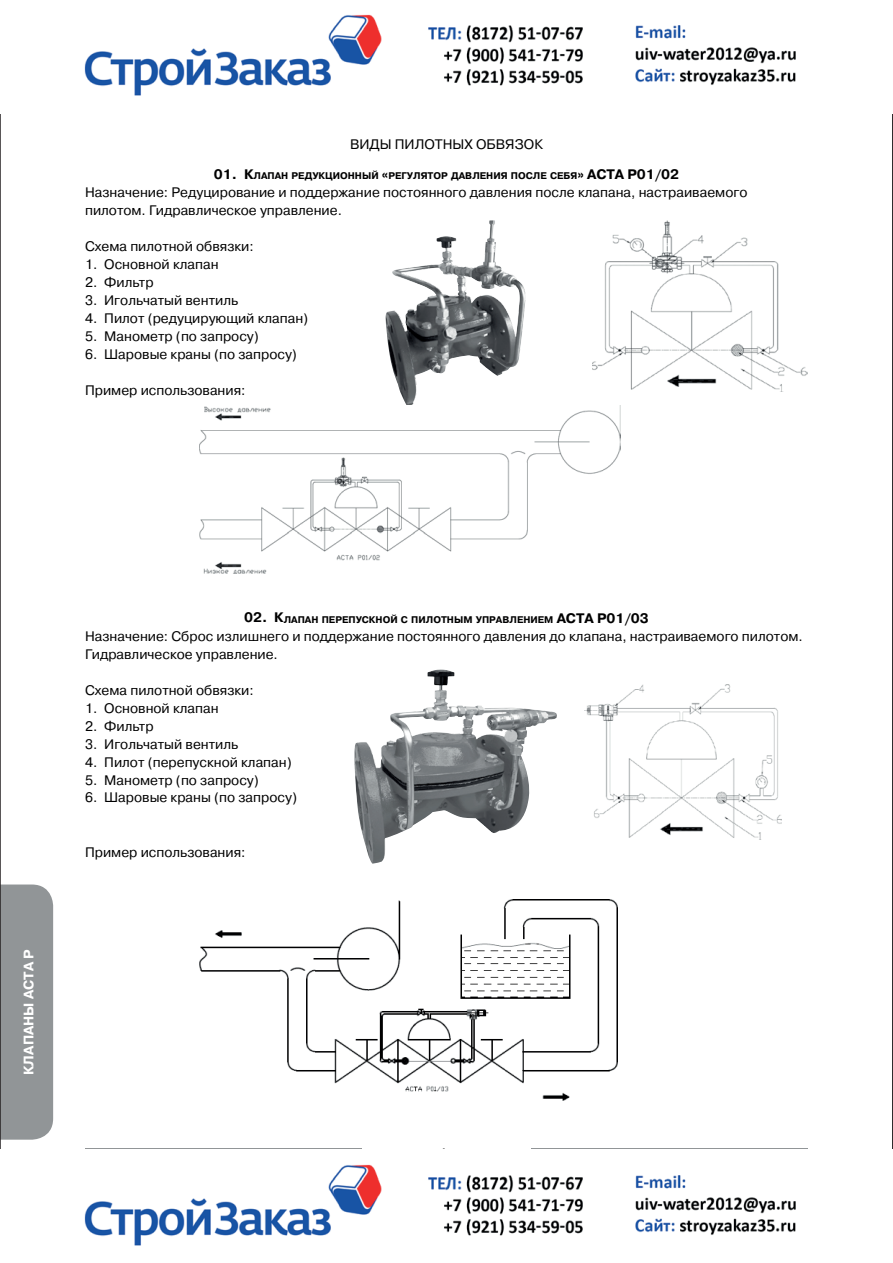
<style>
.page{position:relative;width:893px;height:1263px;background:#fff}
.page>*{position:absolute;margin:0;border:0;box-sizing:border-box;transform-origin:0 0}
.t1{font:13.8px/18px "Pragmatica C";color:#000001}
.t2{font:700 13.8px "Pragmatica C";color:#fff}
.t3{font:700 9.6px "Pragmatica C";color:#000001}
.s1{font-size:13.8px}
</style>
<div class="page">
<div style="left:85px;top:1148px;width:276px;height:16px;background:#919597"></div>
<div style="left:531px;top:1148px;width:277px;height:16px;background:#919597"></div>
<div style="left:3px;top:884px;width:50px;height:256px;background:#919597"></div>
<img style="left:386px;top:220px;width:140px;height:185px">
<img style="left:593px;top:220px;width:215px;height:172px">
<img style="left:200px;top:406px;width:421px;height:168px">
<img style="left:584px;top:685px;width:197px;height:154px">
<img style="left:200px;top:900px;width:418px;height:200px">
<img style="left:354px;top:669px;width:203px;height:195px">
<svg style="left:892px;top:114px;width:1px;height:1035px"></svg>
<img style="left:84px;top:14px;width:712px;height:82px">
<img style="left:84px;top:1149px;width:724px;height:97px">
<p class="t1" style="left:350px;top:135px;width:194px">ВИДЫ ПИЛОТНЫХ ОБВЯЗОК</p>
<p class="t3" style="left:214px;top:171px;width:467px"><span class="s1">01. К</span>лапан редуКционный <span class="s1">«</span>регулятор давления после себя<span class="s1">» аста р01/02</span></p>
<p class="t1" style="left:85px;top:184px;width:664px">Назначение: Редуцирование и поддержание постоянного давления после клапана, настраиваемого пилотом. Гидравлическое управление.</p>
<p class="t1" style="left:85px;top:238px;width:170px">Схема пилотной обвязки:</p>
<p class="t1" style="left:85px;top:256px;width:135px">1. Основной клапан</p>
<p class="t1" style="left:85px;top:274px;width:70px">2. Фильтр</p>
<p class="t1" style="left:85px;top:292px;width:155px">3. Игольчатый вентиль</p>
<p class="t1" style="left:85px;top:310px;width:225px">4. Пилот (редуцирующий клапан)</p>
<p class="t1" style="left:85px;top:328px;width:175px">5. Манометр (по запросу)</p>
<p class="t1" style="left:85px;top:346px;width:213px">6. Шаровые краны (по запросу)</p>
<p class="t1" style="left:85px;top:382px;width:162px">Пример использования:</p>
<p class="t2" style="left:21px;top:1075px;width:127px;rotate:-90deg">КЛАПАНЫ ACTA Р</p>
<p class="t3" style="left:244px;top:614px;width:406px"><span class="s1">02. К</span>лапан перепусКной с пилотным управлением <span class="s1">аста р01/03</span></p>
<p class="t1" style="left:85px;top:627px;width:719px">Назначение: Сброс излишнего и поддержание постоянного давления до клапана, настраиваемого пилотом.<br>Гидравлическое управление.</p>
<p class="t1" style="left:85px;top:681px;width:170px">Схема пилотной обвязки:</p>
<p class="t1" style="left:85px;top:699px;width:135px">1. Основной клапан</p>
<p class="t1" style="left:85px;top:717px;width:70px">2. Фильтр</p>
<p class="t1" style="left:85px;top:735px;width:155px">3. Игольчатый вентиль</p>
<p class="t1" style="left:85px;top:753px;width:208px">4. Пилот (перепускной клапан)</p>
<p class="t1" style="left:85px;top:771px;width:175px">5. Манометр (по запросу)</p>
<p class="t1" style="left:85px;top:789px;width:213px">6. Шаровые краны (по запросу)</p>
<p class="t1" style="left:85px;top:843px;width:162px">Пример использования:</p>
</div>
